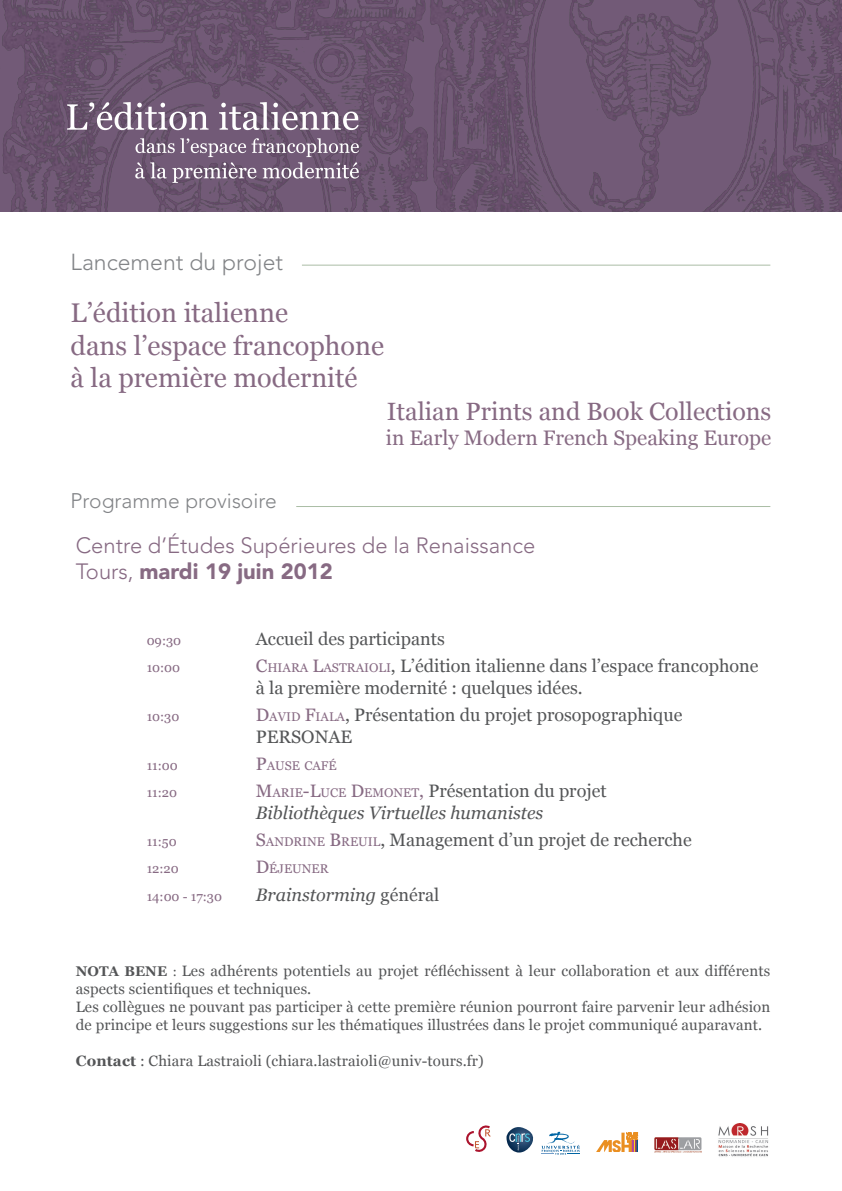
<style>
.page{position:relative;width:842px;height:1191px;background:#fff}
.page>*{position:absolute;margin:0;border:0;box-sizing:border-box;transform-origin:0 0}
.t1{font:27px/32.4px "Georgia";color:#876a83}
.t2{font:25px "Georgia";color:#876a83}
.t3{font:300 23px "Avenir";color:#828487}
.t4{font:300 22px/26.4px "Avenir";color:#876a83}
.t5{font:21px "Georgia";color:#876a83}
.t6{font:300 21px "Avenir";color:#828487}
.t7{font:18px/21.6px "Georgia";color:#545557}
.t8{font:italic 18px/21.6px "Georgia";color:#545557}
.t9{font:18px "Georgia";color:#876a83}
.t10{font:15px/18px "Georgia";letter-spacing:.01em;color:#545557}
.t11{font:13px "Georgia";color:#876a83}
.t12{font:12.6px "Georgia";color:#876a83}
.s1{font-weight:900}
.s2{color:#876a83}
.s3{font-size:12.6px;color:#876a83}
.s4{font-size:18px}
.s5{font-style:normal;color:#876a83}
.s6{font-style:normal;font-size:12.6px;color:#876a83}
.s7{font-style:normal}
.s8{font-weight:700;font-size:14px}
.s9{font-size:13px}
.s10{font-weight:700}
</style>
<div class="page">
<img style="left:0;top:0;width:413px;height:212px">
<img style="left:413px;top:0;width:429px;height:212px">
<svg style="left:135px;top:138px;width:224px;height:45px;background:#86738a"></svg>
<svg style="left:67px;top:102px;width:292px;height:28px"></svg>
<hr style="left:302px;top:265px;width:468px;height:1px;background:#aabda5">
<hr style="left:296px;top:506px;width:474px;height:1px;background:#aabda5">
<svg style="left:506px;top:1127px;width:28px;height:25px"></svg>
<svg style="left:466px;top:1125px;width:25px;height:27px"></svg>
<svg style="left:541px;top:1131px;width:39px;height:23px"></svg>
<svg style="left:596px;top:1132px;width:43px;height:20px"></svg>
<img style="left:654px;top:1137px;width:47px;height:15px">
<img style="left:718px;top:1123px;width:51px;height:34px">
<h3 class="t3" style="left:71px;top:248px;width:214px">Lancement du projet</h3>
<h1 class="t1" style="left:71px;top:297px;width:315px">L’édition italienne<br>dans l’espace francophone à la première modernité</h1>
<h3 class="t6" style="left:71px;top:488px;width:208px">Programme provisoire</h3>
<h2 class="t2" style="left:387px;top:396px;width:386px">Italian Prints and Book Collections</h2>
<h3 class="t5" style="left:386px;top:425px;width:387px">in Early Modern French Speaking Europe</h3>
<h3 class="t4" style="left:76px;top:532px;width:461px">Centre d’Études Supérieures de la Renaissance<br>Tours, <span class="s1">mardi 19 juin 2012</span></h3>
<p class="t11" style="left:147px;top:632px;width:36px">09:30</p>
<p class="t7" style="left:256px;top:628px;width:191px">Accueil des participants</p>
<p class="t11" style="left:147px;top:659px;width:35px">10:00</p>
<p class="t7" style="left:256px;top:655px;width:504px"><span class="s2">C</span><span class="s3">HIARA</span> <span class="s2">L</span><span class="s3">ASTRAIOLI</span>, L’édition italienne dans l’espace francophone à la première modernité : quelques idées.</p>
<p class="t11" style="left:147px;top:708px;width:34px">10:30</p>
<p class="t7" style="left:256px;top:704px;width:428px"><span class="s2">D</span><span class="s3">AVID</span> <span class="s2">F</span><span class="s3">IALA</span>, Présentation du projet prosopographique<br>PERSONAE</p>
<p class="t11" style="left:147px;top:757px;width:33px">11:00</p>
<p class="t12" style="left:256px;top:758px;width:82px"><span class="s4">P</span>AUSE CAFÉ</p>
<p class="t11" style="left:147px;top:784px;width:32px">11:20</p>
<p class="t8" style="left:256px;top:780px;width:352px"><span class="s5">M</span><span class="s6">ARIE</span><span class="s5">-L</span><span class="s6">UCE</span> <span class="s5">D</span><span class="s6">EMONET</span><span class="s5">,</span> <span class="s7">Présentation du projet<br></span>Bibliothèques Virtuelles humanistes</p>
<p class="t11" style="left:147px;top:833px;width:32px">11:50</p>
<p class="t9" style="left:220px;top:829px;width:24px">S</p>
<p class="t7" style="left:266px;top:829px;width:427px"><span class="s3">ANDRINE</span> <span class="s2">B</span><span class="s3">REUIL</span>, Management d’un projet de recherche</p>
<p class="t11" style="left:147px;top:861px;width:34px">12:20</p>
<p class="t12" style="left:256px;top:861px;width:74px"><span class="s4">D</span>ÉJEUNER</p>
<p class="t11" style="left:147px;top:888px;width:77px">14:00 - 17:30</p>
<p class="t8" style="left:256px;top:883px;width:185px">Brainstorming <span class="s7">général</span></p>
<p class="t10" style="left:76px;top:962px;width:696px"><span class="s8">NOTA BENE</span> <span class="s9">:</span> Les adhérents potentiels au projet réfléchissent à leur collaboration et aux différents aspects scientifiques et techniques.<br>Les collègues ne pouvant pas participer à cette première réunion pourront faire parvenir leur adhésion de principe et leurs suggestions sur les thématiques illustrées dans le projet communiqué auparavant.</p>
<p class="t10" style="left:76px;top:1052px;width:410px"><span class="s10">Contact</span> : Chiara Lastraioli (chiara.lastraioli@univ-tours.fr)</p>
</div>
